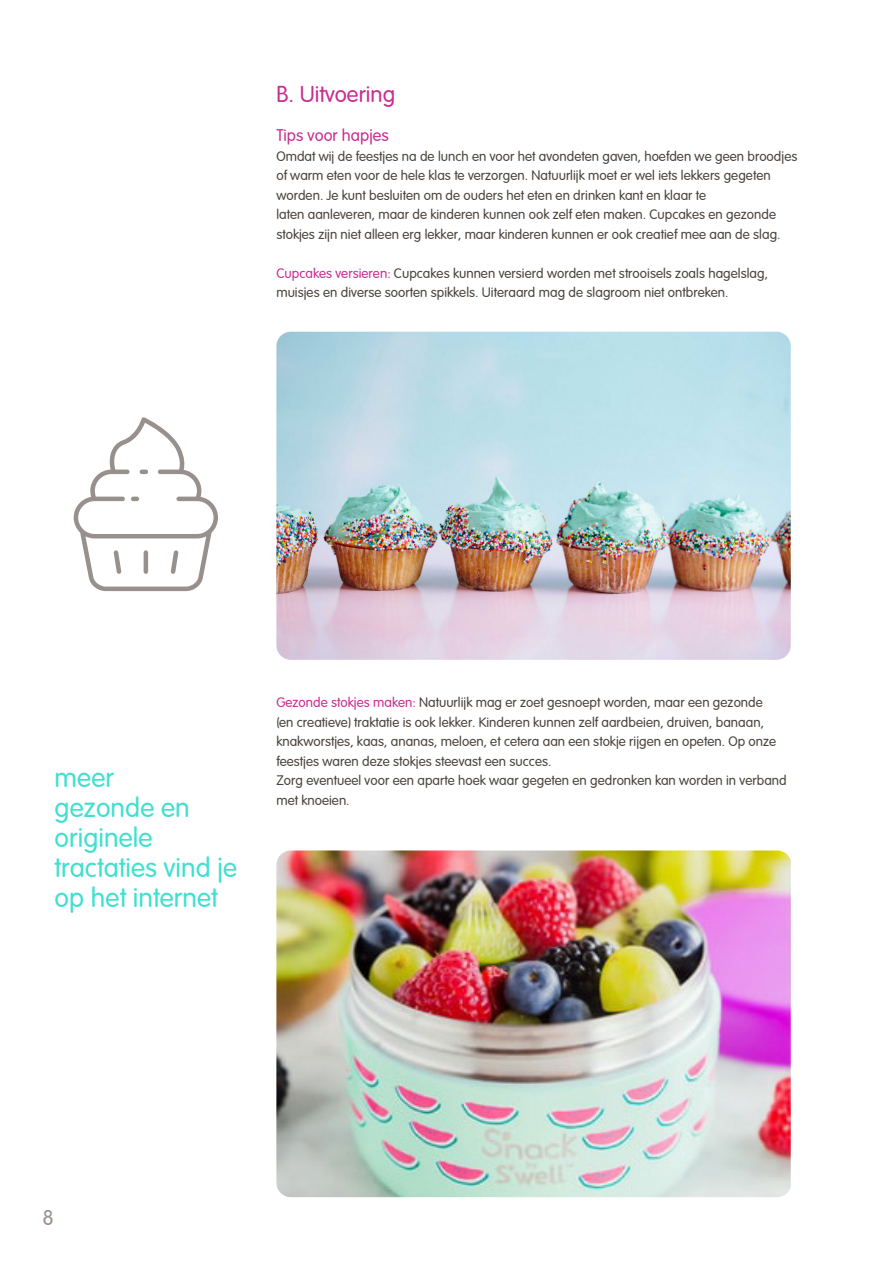
<style>
.page{position:relative;width:893px;height:1263px;background:#fff}
.page>*{position:absolute;margin:0;border:0;box-sizing:border-box;transform-origin:0 0}
.Quote_groen{font:27px/30px "Arial Rounded";letter-spacing:.005em;color:#40e0d0}
.t1{font:22.5px "Arial Rounded";letter-spacing:.005em;color:#ca2c92}
.t2{font:21px "Arial Rounded";color:#97908d}
.t3{font:16.5px "Arial Rounded";letter-spacing:.005em;color:#ca2c92}
.t4{font:13.5px/19.5px "Arial Rounded";letter-spacing:.005em;color:#4a423c}
.s1{color:#ca2c92}
</style>
<div class="page">
<svg style="left:74px;top:417px;width:144px;height:174px"></svg>
<img style="left:276px;top:850px;width:515px;height:347px">
<img style="left:276px;top:332px;width:515px;height:328px">
<p class="t1" style="left:276px;top:78px;width:120px">B. Uitvoering</p>
<p class="t3" style="left:276px;top:123px;width:114px">Tips voor hapjes</p>
<p class="t4" style="left:276px;top:145px;width:522px">Omdat wij de feestjes na de lunch en voor het avondeten gaven, hoefden we geen broodjes of warm eten voor de hele klas te verzorgen. Natuurlijk moet er wel iets lekkers gegeten worden. Je kunt besluiten om de ouders het eten en drinken kant en klaar te</p>
<p class="t4" style="left:276px;top:204px;width:506px">laten aanleveren, maar de kinderen kunnen ook zelf eten maken. Cupcakes en gezonde stokjes zijn niet alleen erg lekker, maar kinderen kunnen er ook creatief mee aan de slag.</p>
<p class="t4" style="left:276px;top:262px;width:493px"><span class="s1">Cupcakes versieren:</span> Cupcakes kunnen versierd worden met strooisels zoals hagelslag, muisjes en diverse soorten spikkels. Uiteraard mag de slagroom niet ontbreken.</p>
<p class="Quote_groen" style="left:55px;top:760px;width:61px">meer</p>
<p class="Quote_groen" style="left:55px;top:790px;width:137px">gezonde en</p>
<p class="Quote_groen" style="left:55px;top:820px;width:100px">originele</p>
<p class="Quote_groen" style="left:55px;top:850px;width:184px">tractaties vind je op het internet</p>
<p class="t4" style="left:276px;top:691px;width:501px"><span class="s1">Gezonde stokjes maken:</span> Natuurlijk mag er zoet gesnoept worden, maar een gezonde (en creatieve) traktatie is ook lekker. Kinderen kunnen zelf aardbeien, druiven, banaan, knakworstjes, kaas, ananas, meloen, et cetera aan een stokje rijgen en opeten. Op onze feestjes waren deze stokjes steevast een succes.</p>
<p class="t4" style="left:276px;top:769px;width:512px">Zorg eventueel voor een aparte hoek waar gegeten en gedronken kan worden in verband met knoeien.</p>
<h3 class="t2" style="left:43px;top:1202px;width:13px">8</h3>
</div>
